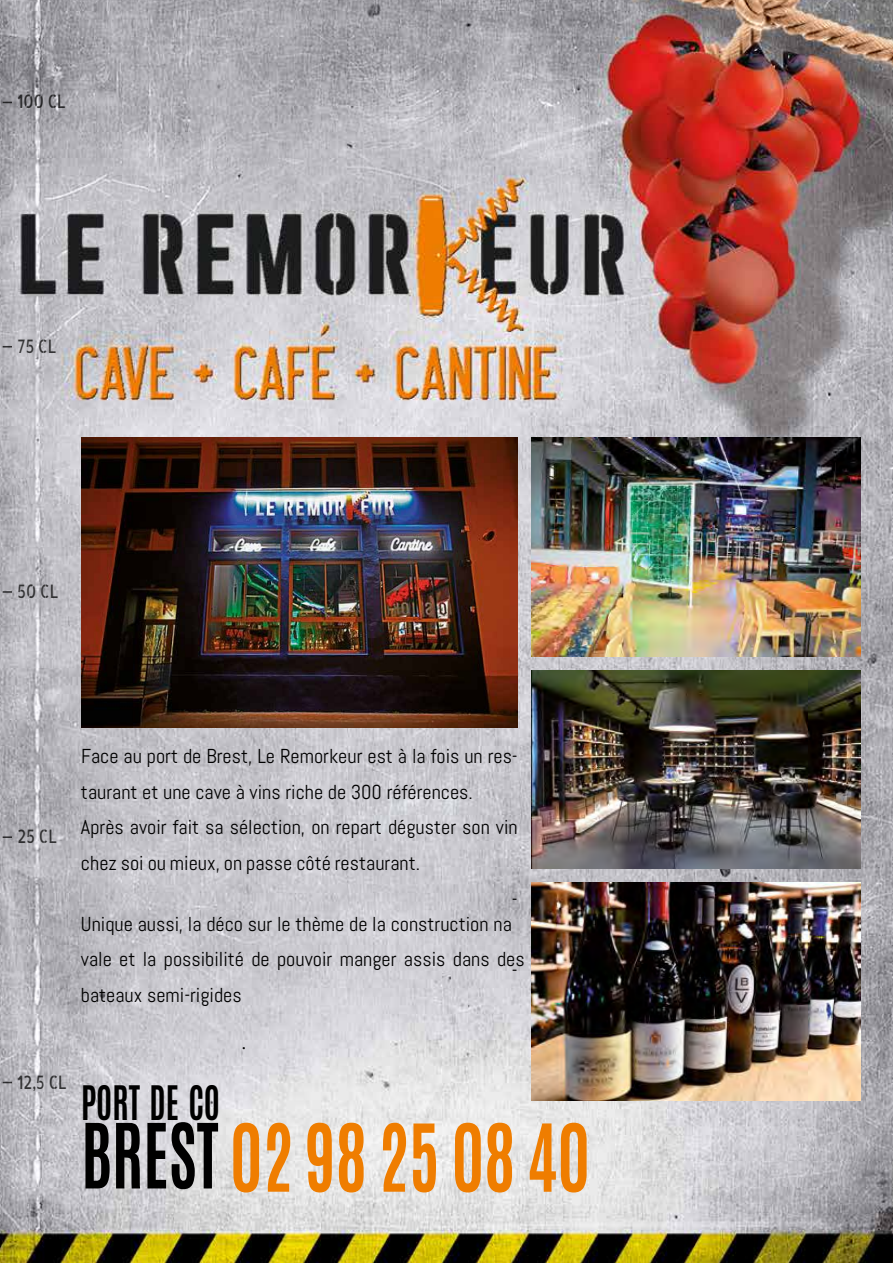
<style>
.page{position:relative;width:893px;height:1263px;background:#fff}
.page>*{position:absolute;margin:0;border:0;box-sizing:border-box;transform-origin:0 0}
.t1{font:700 79.35px "Antonio";color:#ef7d00;scale:.83 1}
.t2{font:700 39.6px "Antonio";color:#000;scale:.83 1}
.t3{font:20.1px/35.7px "Abel";color:#000}
.t4{font:18.6px "Allerta Stencil";color:#000;scale:.78 1}
.t5{font:18.6px "Minion Pro";color:#000}
.s1{font-size:76.35px;color:#000}
</style>
<div class="page">
<img style="left:0;top:0;width:893px;height:1263px">
<img style="left:81px;top:438px;width:437px;height:290px">
<img style="left:531px;top:438px;width:329px;height:218px">
<img style="left:531px;top:671px;width:329px;height:197px">
<img style="left:531px;top:883px;width:329px;height:218px">
<svg style="left:3px;top:591px;width:9px;height:2px"></svg>
<svg style="left:3px;top:836px;width:9px;height:2px"></svg>
<p class="t4" style="left:18px;top:89px;width:63px">100 CL</p>
<p class="t4" style="left:18px;top:334px;width:51px">75 CL</p>
<p class="t4" style="left:18px;top:579px;width:53px">50 CL</p>
<p class="t4" style="left:18px;top:824px;width:52px">25 CL</p>
<p class="t3" style="left:81px;top:738px;width:438px">Face au port de Brest, Le Remorkeur est à la fois un res-</p>
<p class="t3" style="left:81px;top:774px;width:393px">taurant et une cave à vins riche de 300 références.</p>
<p class="t3" style="left:81px;top:810px;width:438px">Après avoir fait sa sélection, on repart déguster son vin</p>
<p class="t3" style="left:81px;top:845px;width:341px">chez soi ou mieux, on passe côté restaurant.</p>
<p class="t3" style="left:512px;top:881px;width:7px">-</p>
<p class="t3" style="left:81px;top:906px;width:432px">Unique aussi, la déco sur le thème de la construction na</p>
<p class="t3" style="left:512px;top:952px;width:7px">-</p>
<p class="t3" style="left:81px;top:942px;width:445px">vale et la possibilité de pouvoir manger assis dans des bateaux semi-rigides</p>
<p class="t4" style="left:18px;top:1069px;width:64px">12,5 CL</p>
<p class="t5" style="left:242px;top:1030px;width:6px">.</p>
<h2 class="t2" style="left:81px;top:1073px;width:169px">PORT DE CO</h2>
<h1 class="t1" style="left:81px;top:1098px;width:615px"><span class="s1">BREST</span> 02 98 25 08 40</h1>
</div>
